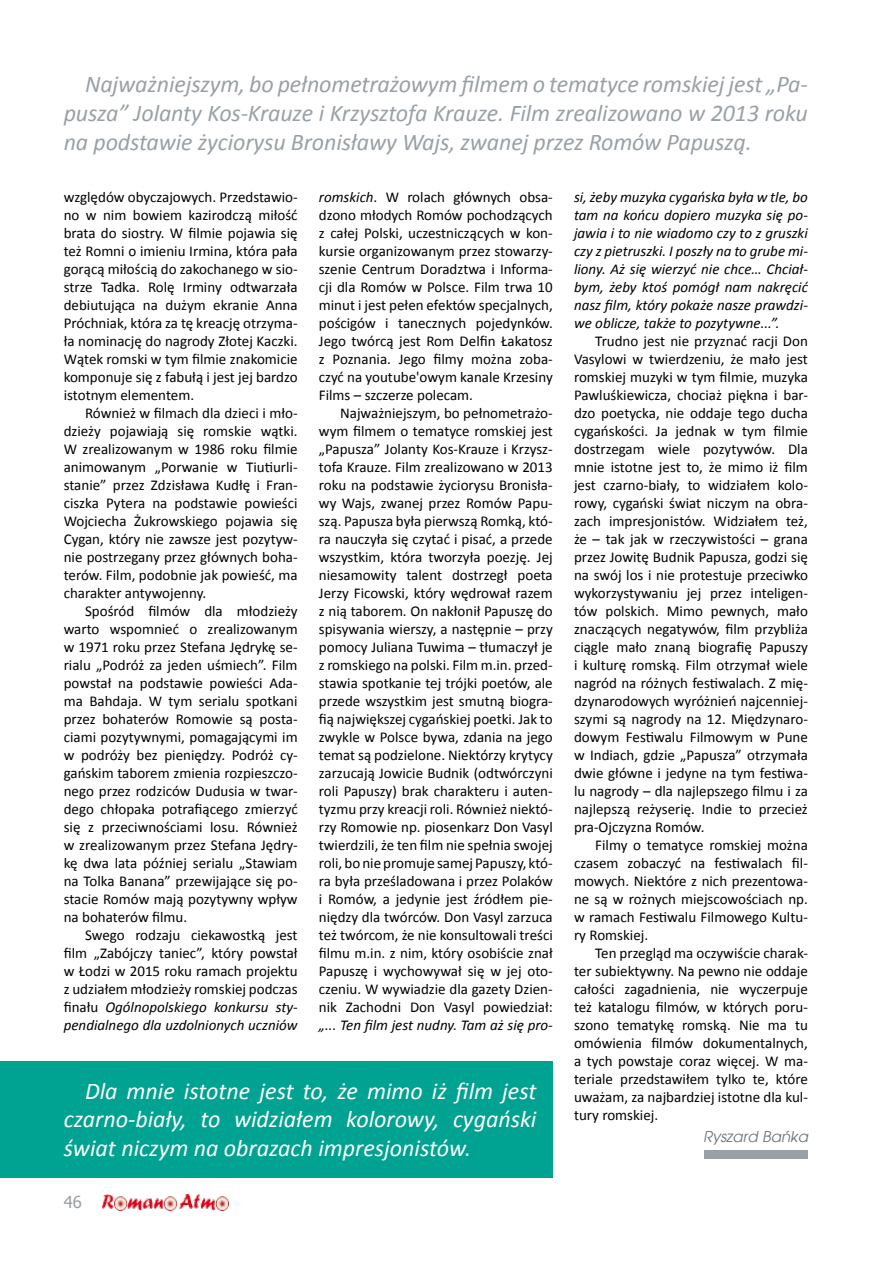
<style>
.page{position:relative;width:893px;height:1263px;background:#fff}
.page>*{position:absolute;margin:0;border:0;box-sizing:border-box;transform-origin:0 0}
.t1{font:italic 24px/28.8px "Calibri";letter-spacing:-.005em;color:#99a1a6;text-align:justify}
.t2{font:italic 24px/28.8px "Calibri";color:#fff;text-align:justify}
.t3{font:16.5px "Tahoma";color:#99a1a6}
.t4{font:15px/18px "Calibri";color:#000;text-align:justify}
.t5{font:italic 15px/18px "Calibri";color:#000;text-align:justify}
.t6{font:italic 15px "Avalon";color:#72787d}
.s1{font-style:italic}
</style>
<div class="page">
<img style="left:103px;top:1195px;width:125px;height:15px">
<div style="left:0;top:1062px;width:553px;height:116px;background:#00a391"></div>
<div style="left:704px;top:1150px;width:104px;height:9px;background:#99a1a6"></div>
<h1 class="t1" style="left:64px;top:69px;width:746px;text-indent:21px">Najważniejszym, bo pełnometrażowym filmem o tematyce romskiej jest „Pa&shy;pusza” Jolanty Kos-Krauze i Krzysztofa Krauze. Film zrealizowano w 2013 roku na podstawie życiorysu Bronisławy Wajs, zwanej przez Romów Papuszą.</h1>
<p class="t4" style="left:64px;top:188px;width:235px">względów obyczajowych. Przedstawio&shy;no w nim bowiem kazirodczą miłość brata do siostry. W filmie pojawia się też Romni o imieniu Irmina, która pała gorącą miłością do zakochanego w sio&shy;strze Tadka. Rolę Irminy odtwarzała debiutująca na dużym ekranie Anna Próchniak, która za tę kreację otrzyma&shy;ła nominację do nagrody Złotej Kaczki.<br>Wątek romski w tym filmie znakomicie komponuje się z fabułą i jest jej bardzo istotnym elementem.</p>
<p class="t4" style="left:64px;top:404px;width:235px;text-indent:21px">Również w filmach dla dzieci i mło&shy;dzieży pojawiają się romskie wątki.<br>W zrealizowanym w 1986 roku filmie animowanym „Porwanie w Tiutiurli&shy;stanie” przez Zdzisława Kudłę i Fran&shy;ciszka Pytera na podstawie powieści Wojciecha Żukrowskiego pojawia się Cygan, który nie zawsze jest pozytyw&shy;nie postrzegany przez głównych boha&shy;terów. Film, podobnie jak powieść, ma charakter antywojenny.</p>
<p class="t4" style="left:64px;top:602px;width:235px;text-indent:21px">Spośród filmów dla młodzieży warto wspomnieć o zrealizowanym w 1971 roku przez Stefana Jędrykę se&shy;rialu „Podróż za jeden uśmiech”. Film powstał na podstawie powieści Ada&shy;ma Bahdaja. W tym serialu spotkani przez bohaterów Romowie są posta&shy;ciami pozytywnymi, pomagającymi im w podróży bez pieniędzy. Podróż cy&shy;gańskim taborem zmienia rozpieszczo&shy;nego przez rodziców Dudusia w twar&shy;dego chłopaka potrafiącego zmierzyć się z przeciwnościami losu. Również w zrealizowanym przez Stefana Jędry&shy;kę dwa lata później serialu „Stawiam na Tolka Banana” przewijające się po&shy;stacie Romów mają pozytywny wpływ na bohaterów filmu.</p>
<p class="t4" style="left:64px;top:926px;width:235px;text-indent:21px">Swego rodzaju ciekawostką jest film „Zabójczy taniec”, który powstał w Łodzi w 2015 roku ramach projektu z udziałem młodzieży romskiej podczas finału <span class="s1">Ogólnopolskiego konkursu sty&shy;pendialnego dla uzdolnionych uczniów</span></p>
<p class="t4" style="left:319px;top:188px;width:235px"><span class="s1">romskich</span>. W rolach głównych obsa&shy;dzono młodych Romów pochodzących z całej Polski, uczestniczących w kon&shy;kursie organizowanym przez stowarzy&shy;szenie Centrum Doradztwa i Informa&shy;cji dla Romów w Polsce. Film trwa 10 minut i jest pełen efektów specjalnych, pościgów i tanecznych pojedynków.<br>Jego twórcą jest Rom Delfin Łakatosz z Poznania. Jego filmy można zoba&shy;czyć na youtube'owym kanale Krzesiny Films – szczerze polecam.</p>
<p class="t4" style="left:319px;top:404px;width:235px;text-indent:21px">Najważniejszym, bo pełnometrażo&shy;wym filmem o tematyce romskiej jest „Papusza” Jolanty Kos-Krauze i Krzysz&shy;tofa Krauze. Film zrealizowano w 2013 roku na podstawie życiorysu Bronisła&shy;wy Wajs, zwanej przez Romów Papu&shy;szą. Papusza była pierwszą Romką, któ&shy;ra nauczyła się czytać i pisać, a przede wszystkim, która tworzyła poezję. Jej niesamowity talent dostrzegł poeta Jerzy Ficowski, który wędrował razem z nią taborem. On nakłonił Papuszę do spisywania wierszy, a następnie – przy pomocy Juliana Tuwima – tłumaczył je z romskiego na polski. Film m.in. przed&shy;stawia spotkanie tej trójki poetów, ale przede wszystkim jest smutną biogra&shy;fią największej cygańskiej poetki. Jak to zwykle w Polsce bywa, zdania na jego temat są podzielone. Niektórzy krytycy zarzucają Jowicie Budnik (odtwórczyni roli Papuszy) brak charakteru i auten&shy;tyzmu przy kreacji roli. Również niektó&shy;rzy Romowie np. piosenkarz Don Vasyl twierdzili, że ten film nie spełnia swojej roli, bo nie promuje samej Papuszy, któ&shy;ra była prześladowana i przez Polaków i Romów, a jedynie jest źródłem pie&shy;niędzy dla twórców. Don Vasyl zarzuca też twórcom, że nie konsultowali treści filmu m.in. z nim, który osobiście znał Papuszę i wychowywał się w jej oto&shy;czeniu. W wywiadzie dla gazety Dzien&shy;nik Zachodni Don Vasyl powiedział:</p>
<p class="t5" style="left:319px;top:1016px;width:235px">„... Ten film jest nudny. Tam aż się pro-</p>
<h1 class="t2" style="left:64px;top:1075px;width:474px;text-indent:21px">Dla mnie istotne jest to, że mimo iż film jest czarno-biały, to widziałem kolorowy, cygański świat niczym na obrazach impresjonistów.</h1>
<p class="t3" style="left:64px;top:1190px;width:10px">46</p>
<p class="t5" style="left:574px;top:187px;width:235px">si, żeby muzyka cygańska była w tle, bo tam na końcu dopiero muzyka się po&shy;jawia i to nie wiadomo czy to z gruszki czy z pietruszki. I poszły na to grube mi&shy;liony. Aż się wierzyć nie chce… Chciał&shy;bym, żeby ktoś pomógł nam nakręcić nasz film, który pokaże nasze prawdzi&shy;we oblicze, także to pozytywne...”.</p>
<p class="t4" style="left:574px;top:331px;width:235px;text-indent:21px">Trudno jest nie przyznać racji Don Vasylowi w twierdzeniu, że mało jest romskiej muzyki w tym filmie, muzyka Pawluśkiewicza, chociaż piękna i bar&shy;dzo poetycka, nie oddaje tego ducha cygańskości. Ja jednak w tym filmie dostrzegam wiele pozytywów. Dla mnie istotne jest to, że mimo iż film jest czarno-biały, to widziałem kolo&shy;rowy, cygański świat niczym na obra&shy;zach impresjonistów. Widziałem też, że – tak jak w rzeczywistości – grana przez Jowitę Budnik Papusza, godzi się na swój los i nie protestuje przeciwko wykorzystywaniu jej przez inteligen&shy;tów polskich. Mimo pewnych, mało znaczących negatywów, film przybliża ciągle mało znaną biografię Papuszy i kulturę romską. Film otrzymał wiele nagród na różnych festiwalach. Z mię&shy;dzynarodowych wyróżnień najcenniej&shy;szymi są nagrody na 12. Międzynaro&shy;dowym Festiwalu Filmowym w Pune w Indiach, gdzie „Papusza” otrzymała dwie główne i jedyne na tym festiwa&shy;lu nagrody – dla najlepszego filmu i za najlepszą reżyserię. Indie to przecież pra-Ojczyzna Romów.</p>
<p class="t4" style="left:574px;top:835px;width:235px;text-indent:21px">Filmy o tematyce romskiej można czasem zobaczyć na festiwalach fil&shy;mowych. Niektóre z nich prezentowa&shy;ne są w rożnych miejscowościach np. w ramach Festiwalu Filmowego Kultu&shy;ry Romskiej.</p>
<p class="t4" style="left:574px;top:943px;width:235px;text-indent:21px">Ten przegląd ma oczywiście charak&shy;ter subiektywny. Na pewno nie oddaje całości zagadnienia, nie wyczerpuje też katalogu filmów, w których poru&shy;szono tematykę romską. Nie ma tu omówienia filmów dokumentalnych, a tych powstaje coraz więcej. W ma&shy;teriale przedstawiłem tylko te, które uważam, za najbardziej istotne dla kul&shy;tury romskiej.</p>
<p class="t6" style="left:703px;top:1127px;width:106px">Ryszard Bańka</p>
</div>
